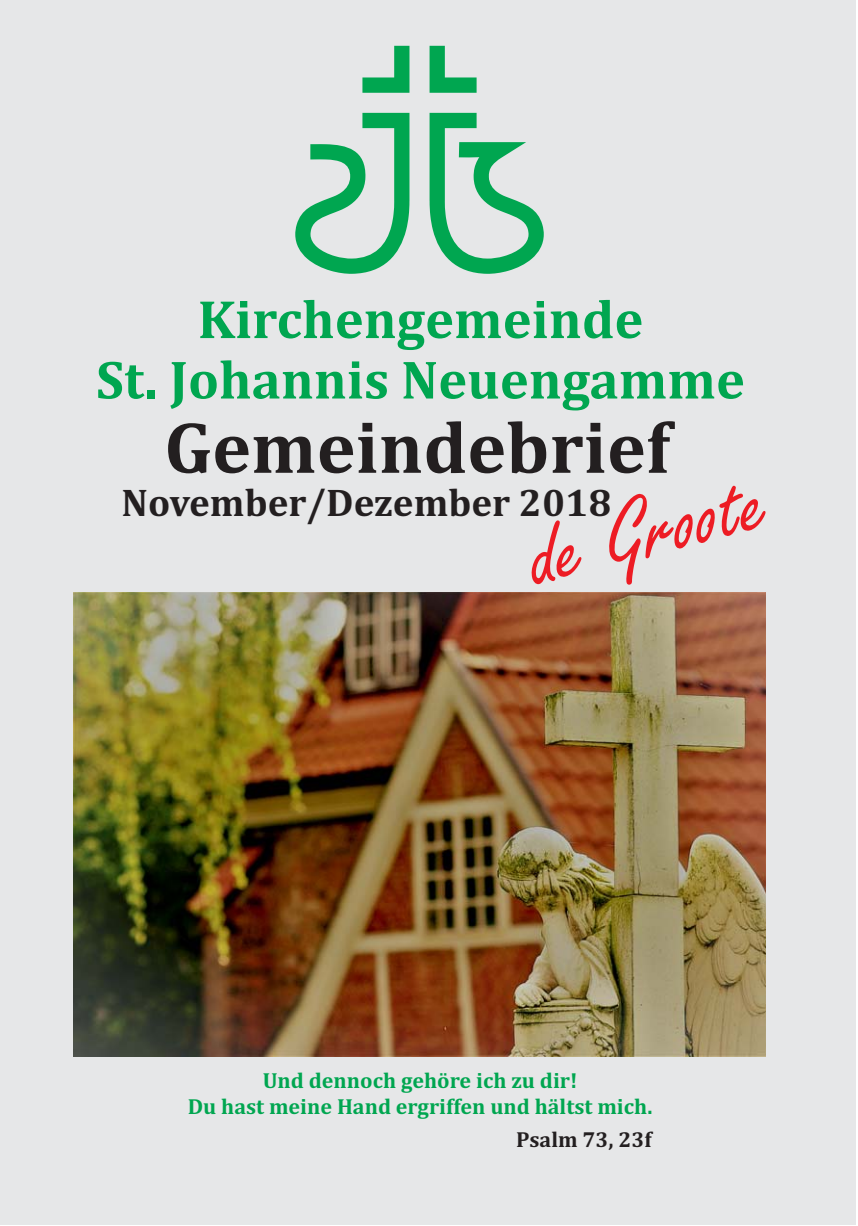
<style>
.page{position:relative;width:858px;height:1226px;background:#fff}
.page>*{position:absolute;margin:0;border:0;box-sizing:border-box;transform-origin:0 0}
.t1{font:98px "Freestyle Script";color:#ed1c24}
.t2{font:700 73.6px "Cambria";color:#231f20}
.t3{font:700 54.6px/60.4px "Cambria";color:#00a650;text-align:center}
.t4{font:700 39px "Cambria";color:#231f20}
.t5{font:700 22px/25.8px "Cambria";color:#00a650;text-align:center}
.t6{font:700 22px "Cambria";color:#231f20}
</style>
<div class="page">
<div style="left:0;top:0;width:856px;height:1225px;background:#e6e7e8"></div>
<svg style="left:295px;top:46px;width:249px;height:228px"></svg>
<img style="left:73px;top:593px;width:693px;height:463px">
<p class="t3" style="left:96px;top:295px;width:650px">Kirchengemeinde<br>St. Johannis Neuengamme</p>
<p class="t2" style="left:164px;top:421px;width:507px">Gemeindebrief</p>
<p class="t1" style="left:517px;top:499px;width:244px;rotate:-14deg">de Groote</p>
<p class="t4" style="left:122px;top:488px;width:491px">November/Dezember 2018</p>
<p class="t5" style="left:188px;top:1070px;width:466px">Und dennoch gehöre ich zu dir!<br>Du hast meine Hand ergriffen und hältst mich.</p>
<p class="t6" style="left:516px;top:1132px;width:137px">Psalm 73, 23f</p>
</div>
